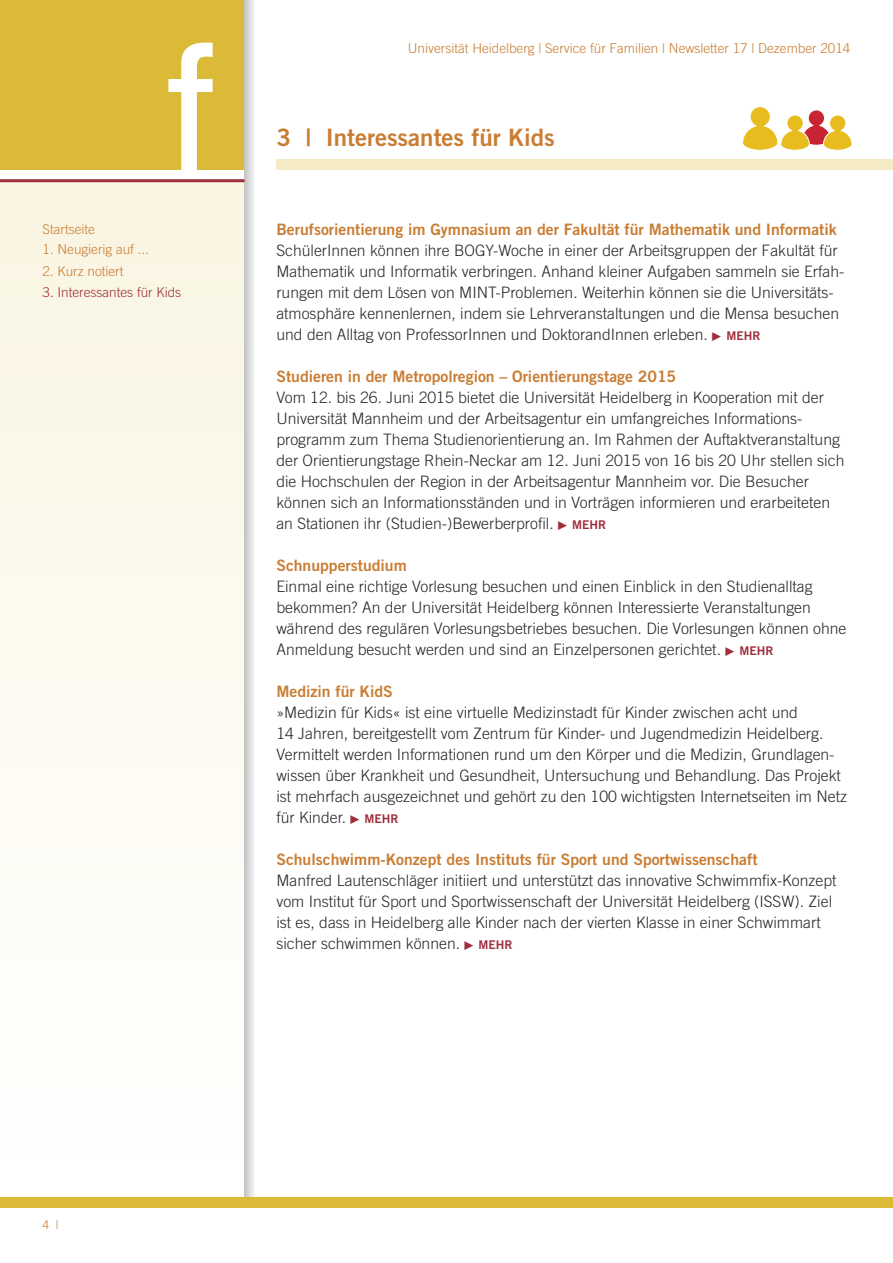
<style>
.page{position:relative;width:893px;height:1263px;background:#fff}
.page>*{position:absolute;margin:0;border:0;box-sizing:border-box;transform-origin:0 0}
.t1{font:24px "Trade Gothic LT Std Bd 2";color:#c97d33}
.t2{font:300 15.75px/21px "Trade Gothic LT Std";color:#272627}
.t3{font:15.75px "Trade Gothic LT Std Bd 2";color:#c97d33}
.t4{font:300 13.5px "Trade Gothic LT Std";color:#c97d33}
.t5{font:300 13.5px "Trade Gothic LT Std";color:#9e2e3c}
.t6{font:300 12px "Trade Gothic LT Std";color:#c97d33}
.s1{font-family:"Trade Gothic LT Std Bd 2";font-weight:400;font-size:12px;color:#9e2e3c}
</style>
<div class="page">
<div style="left:0;top:181px;width:244px;height:1016px;background:linear-gradient(to bottom,#faf5e1,#fff)"></div>
<div style="left:0;top:0;width:244px;height:170px;background:#dbba38"></div>
<svg style="left:244px;top:0;width:10px;height:1197px"></svg>
<hr style="left:0;top:179px;width:244px;height:3px;background:#9e2e3c">
<svg style="left:168px;top:43px;width:45px;height:127px"></svg>
<div style="left:0;top:1197px;width:893px;height:11px;background:#dbba38"></div>
<div style="left:276px;top:159px;width:617px;height:11px;background:#f4eac3"></div>
<svg style="left:742px;top:106px;width:110px;height:45px"></svg>
<p class="t4" style="left:43px;top:224px;width:54px">Startseite</p>
<p class="t4" style="left:43px;top:245px;width:108px">1. Neugierig auf ...</p>
<p class="t4" style="left:43px;top:266px;width:83px">2. Kurz notiert</p>
<p class="t5" style="left:43px;top:287px;width:140px">3. Interessantes für Kids</p>
<p class="t4" style="left:408px;top:43px;width:444px">Universität Heidelberg | Service für Familien | Newsletter 17 | Dezember 2014</p>
<h1 class="t1" style="left:276px;top:129px;width:280px">3 | Interessantes für Kids</h1>
<p class="t3" style="left:276px;top:224px;width:562px">Berufsorientierung im Gymnasium an der Fakultät für Mathematik und Informatik</p>
<p class="t2" style="left:276px;top:241px;width:569px">SchülerInnen können ihre BOGY-Woche in einer der Arbeitsgruppen der Fakultät für Mathematik und Informatik verbringen. Anhand kleiner Aufgaben sammeln sie Erfah&shy;rungen mit dem Lösen von MINT-Problemen. Weiterhin können sie die Universitäts&shy;atmosphäre kennenlernen, indem sie Lehrveranstaltungen und die Mensa besuchen und den Alltag von ProfessorInnen und DoktorandInnen erleben. <span class="s1">MEHR</span></p>
<p class="t3" style="left:276px;top:371px;width:401px">Studieren in der Metropolregion – Orientierungstage 2015</p>
<p class="t2" style="left:276px;top:388px;width:569px">Vom 12. bis 26. Juni 2015 bietet die Universität Heidelberg in Kooperation mit der Universität Mannheim und der Arbeitsagentur ein umfangreiches Informations&shy;programm zum Thema Studienorientierung an. Im Rahmen der Auftaktveranstaltung der Orientierungstage Rhein-Neckar am 12. Juni 2015 von 16 bis 20 Uhr stellen sich die Hochschulen der Region in der Arbeitsagentur Mannheim vor. Die Besucher können sich an Informationsständen und in Vorträgen informieren und erarbeiteten an Stationen ihr (Studien-)Bewerberprofil. <span class="s1">MEHR</span></p>
<p class="t3" style="left:276px;top:560px;width:132px">Schnupperstudium</p>
<p class="t2" style="left:276px;top:577px;width:572px">Einmal eine richtige Vorlesung besuchen und einen Einblick in den Studienalltag bekommen? An der Universität Heidelberg können Interessierte Veranstaltungen während des regulären Vorlesungsbetriebes besuchen. Die Vorlesungen können ohne Anmeldung besucht werden und sind an Einzelpersonen gerichtet. <span class="s1">MEHR</span></p>
<p class="t3" style="left:276px;top:686px;width:118px">Medizin für KidS</p>
<p class="t2" style="left:276px;top:703px;width:572px">»Medizin für Kids« ist eine virtuelle Medizinstadt für Kinder zwischen acht und<br>14 Jahren, bereitgestellt vom Zentrum für Kinder- und Jugendmedizin Heidelberg.<br>Vermittelt werden Informationen rund um den Körper und die Medizin, Grundlagen&shy;wissen über Krankheit und Gesundheit, Untersuchung und Behandlung. Das Projekt ist mehrfach ausgezeichnet und gehört zu den 100 wichtigsten Internetseiten im Netz für Kinder. <span class="s1">MEHR</span></p>
<p class="t3" style="left:276px;top:854px;width:483px">Schulschwimm-Konzept des Instituts für Sport und Sportwissenschaft</p>
<p class="t2" style="left:276px;top:871px;width:562px">Manfred Lautenschläger initiiert und unterstützt das innovative Schwimmfix-Konzept vom Institut für Sport und Sportwissenschaft der Universität Heidelberg (ISSW). Ziel ist es, dass in Heidelberg alle Kinder nach der vierten Klasse in einer Schwimmart sicher schwimmen können. <span class="s1">MEHR</span></p>
<p class="t6" style="left:43px;top:1220px;width:18px">4 |</p>
</div>
